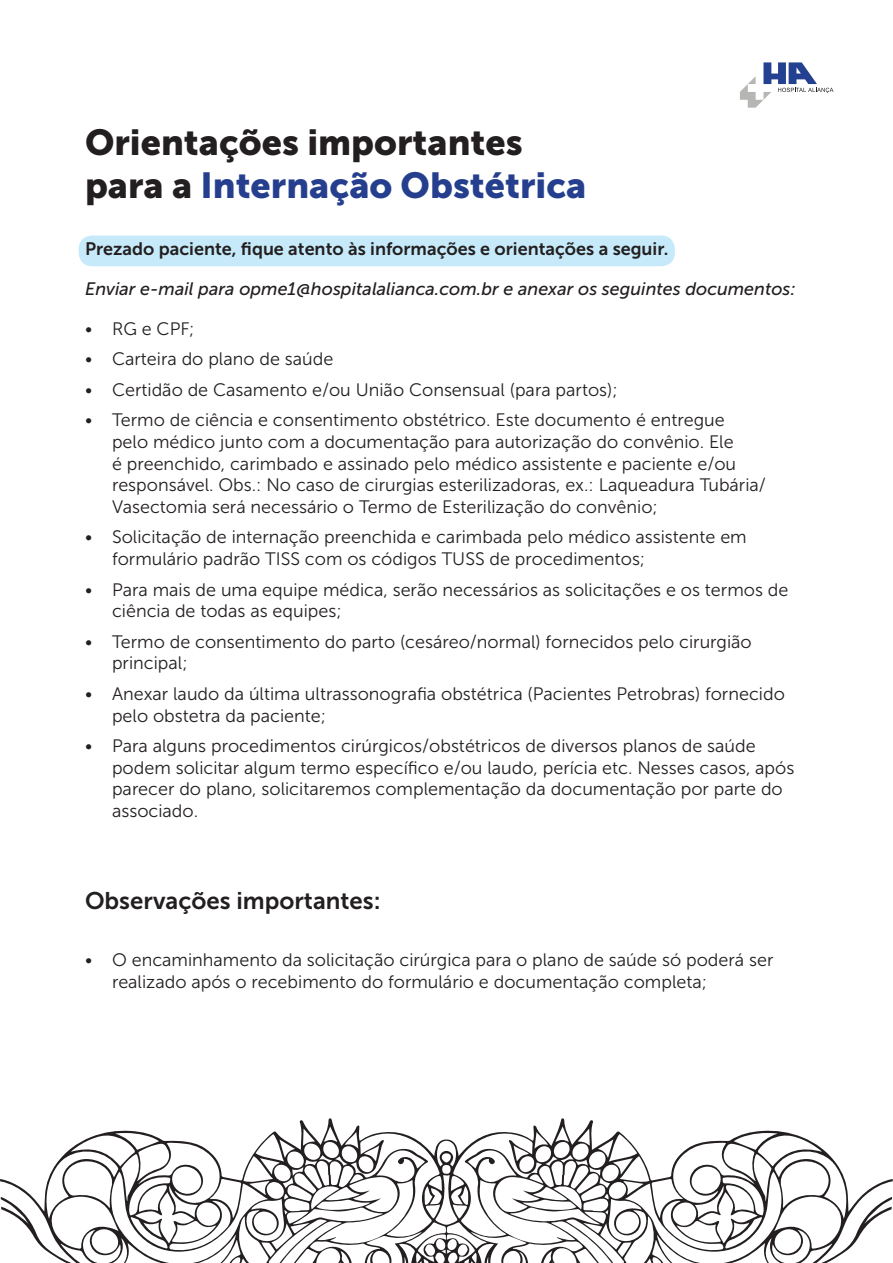
<style>
.page{position:relative;width:893px;height:1263px;background:#fff}
.page>*{position:absolute;margin:0;border:0;box-sizing:border-box;transform-origin:0 0}
.t1{font:36px/43.2px "Museo Sans 900";color:#231f20}
.t2{font:24px "Museo Sans 700";color:#231f20}
.t3{font:18px/21.6px "Museo Sans 300";color:#231f20}
.t4{font:italic 18px "Museo Sans 500";color:#231f20}
.t5{font:18px "Museo Sans 700";color:#231f20}
.s1{color:#253f8e}
</style>
<div class="page">
<svg style="left:0;top:1118px;width:893px;height:145px"></svg>
<svg style="left:740px;top:62px;width:93px;height:46px"></svg>
<div style="left:79px;top:235px;width:596px;height:31px;background:#c6eafa;border-radius:14px"></div>
<h1 class="t1" style="left:85px;top:120px;width:503px">Orientações importantes para a <span class="s1">Internação Obstétrica</span></h1>
<p class="t5" style="left:85px;top:239px;width:585px">Prezado paciente, fique atento às informações e orientações a seguir.</p>
<p class="t4" style="left:85px;top:279px;width:712px">Enviar e-mail para opme1@hospitalalianca.com.br e anexar os seguintes documentos:</p>
<p class="t3" style="left:85px;top:318px;width:111px">• RG e CPF;</p>
<p class="t3" style="left:85px;top:348px;width:250px">• Carteira do plano de saúde</p>
<p class="t3" style="left:85px;top:379px;width:534px">• Certidão de Casamento e/ou União Consensual (para partos);</p>
<p class="t3" style="left:112px;top:410px;width:655px;text-indent:-27px">• Termo de ciência e consentimento obstétrico. Este documento é entregue<br>pelo médico junto com a documentação para autorização do convênio. Ele<br>é preenchido, carimbado e assinado pelo médico assistente e paciente e/ou responsável. Obs.: No caso de cirurgias esterilizadoras, ex.: Laqueadura Tubária/ Vasectomia será necessário o Termo de Esterilização do convênio;</p>
<p class="t3" style="left:112px;top:527px;width:636px;text-indent:-27px">• Solicitação de internação preenchida e carimbada pelo médico assistente em formulário padrão TISS com os códigos TUSS de procedimentos;</p>
<p class="t3" style="left:112px;top:579px;width:678px;text-indent:-27px">• Para mais de uma equipe médica, serão necessários as solicitações e os termos de ciência de todas as equipes;</p>
<p class="t3" style="left:112px;top:631px;width:641px;text-indent:-27px">• Termo de consentimento do parto (cesáreo/normal) fornecidos pelo cirurgião principal;</p>
<p class="t3" style="left:112px;top:683px;width:674px;text-indent:-27px">• Anexar laudo da última ultrassonografia obstétrica (Pacientes Petrobras) fornecido pelo obstetra da paciente;</p>
<p class="t3" style="left:112px;top:735px;width:684px;text-indent:-27px">• Para alguns procedimentos cirúrgicos/obstétricos de diversos planos de saúde podem solicitar algum termo específico e/ou laudo, perícia etc. Nesses casos, após parecer do plano, solicitaremos complementação da documentação por parte do associado.</p>
<h2 class="t2" style="left:85px;top:887px;width:297px">Observações importantes:</h2>
<p class="t3" style="left:112px;top:950px;width:663px;text-indent:-27px">• O encaminhamento da solicitação cirúrgica para o plano de saúde só poderá ser realizado após o recebimento do formulário e documentação completa;</p>
</div>
